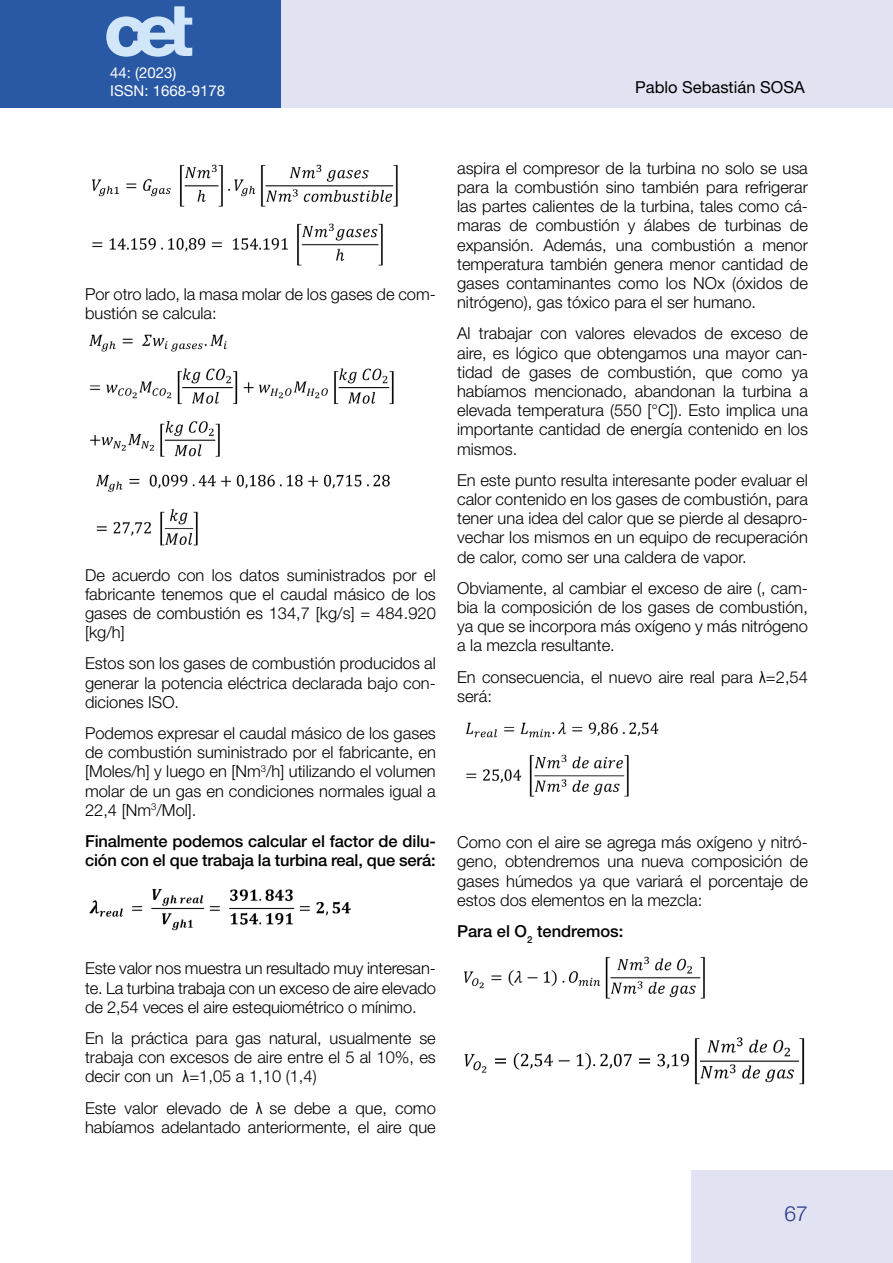
<style>
.page{position:relative;width:893px;height:1263px;background:#fff}
.page>*{position:absolute;margin:0;border:0;box-sizing:border-box;transform-origin:0 0}
.t1{font:300 21px "Helvetica Neue LT Std";color:#283583}
.TEXTO{font:300 16.5px/19.2px "Helvetica Neue LT Std";color:#000;text-align:justify}
.TEXTO-2{font:500 16.5px/19.2px "Helvetica Neue LT Std";letter-spacing:-.01em;color:#000}
.AUTORES{font:16.5px "Helvetica Neue LT Std";color:#000}
.t2{font:15px/18px "Helvetica Neue LT Std";color:#fff}
.s1{font-family:"Arial Narrow";font-weight:400}
</style>
<div class="page">
<div style="left:0;top:0;width:282px;height:108px;background:#2958a4"></div>
<hr style="left:0;top:0;width:1px;height:108px;background:#e1e3f3">
<div style="left:691px;top:1170px;width:202px;height:93px;background:#e1e3f3"></div>
<div style="left:282px;top:0;width:611px;height:108px;background:#e1e3f3"></div>
<svg style="left:106px;top:6px;width:86px;height:51px"></svg>
<img style="left:92px;top:164px;width:306px;height:102px">
<img style="left:89px;top:334px;width:305px;height:123px">
<img style="left:465px;top:722px;width:194px;height:75px">
<img style="left:464px;top:956px;width:341px;height:129px">
<img style="left:96px;top:474px;width:294px;height:72px">
<img style="left:89px;top:888px;width:262px;height:43px">
<p class="t2" style="left:110px;top:63px;width:117px">44: (2023)<br>ISSN: 1668-9178</p>
<p class="AUTORES" style="left:635px;top:77px;width:171px">Pablo Sebastián SOSA</p>
<p class="TEXTO" style="left:85px;top:284px;width:352px">Por otro lado, la masa molar de los gases de com&shy;bustión se calcula:</p>
<p class="TEXTO" style="left:85px;top:565px;width:352px">De acuerdo con los datos suministrados por el fabricante tenemos que el caudal másico de los gases de combustión es 134,7 [kg/s] = 484.920 [kg/h]</p>
<p class="TEXTO" style="left:85px;top:654px;width:352px">Estos son los gases de combustión producidos al generar la potencia eléctrica declarada bajo con&shy;diciones ISO.</p>
<p class="TEXTO" style="left:85px;top:723px;width:352px">Podemos expresar el caudal másico de los gases de combustión suministrado por el fabricante, en [Moles/h] y luego en [Nm<sup>3</sup>/h] utilizando el volumen molar de un gas en condiciones normales igual a 22,4 [Nm<sup>3</sup>/Mol].</p>
<p class="TEXTO-2" style="left:85px;top:831px;width:352px">Finalmente podemos calcular el factor de dilu&shy;ción con el que trabaja la turbina real, que será:</p>
<p class="TEXTO" style="left:85px;top:958px;width:352px">Este valor nos muestra un resultado muy interesan&shy;te. La turbina trabaja con un exceso de aire elevado de 2,54 veces el aire estequiométrico o mínimo.</p>
<p class="TEXTO" style="left:85px;top:1028px;width:352px">En la práctica para gas natural, usualmente se trabaja con excesos de aire entre el 5 al 10%, es decir con un <span class="s1">λ</span>=1,05 a 1,10 (1,4)</p>
<p class="TEXTO" style="left:85px;top:1098px;width:352px">Este valor elevado de <span class="s1">λ</span> se debe a que, como habíamos adelantado anteriormente, el aire que</p>
<p class="TEXTO" style="left:457px;top:158px;width:352px">aspira el compresor de la turbina no solo se usa para la combustión sino también para refrigerar las partes calientes de la turbina, tales como cá&shy;maras de combustión y álabes de turbinas de expansión. Además, una combustión a menor temperatura también genera menor cantidad de gases contaminantes como los NOx (óxidos de nitrógeno), gas tóxico para el ser humano.</p>
<p class="TEXTO" style="left:457px;top:324px;width:352px">Al trabajar con valores elevados de exceso de aire, es lógico que obtengamos una mayor can&shy;tidad de gases de combustión, que como ya habíamos mencionado, abandonan la turbina a elevada temperatura (550 [°C]). Esto implica una importante cantidad de energía contenido en los mismos.</p>
<p class="TEXTO" style="left:457px;top:470px;width:352px">En este punto resulta interesante poder evaluar el calor contenido en los gases de combustión, para tener una idea del calor que se pierde al desapro&shy;vechar los mismos en un equipo de recuperación de calor, como ser una caldera de vapor.</p>
<p class="TEXTO" style="left:457px;top:578px;width:352px">Obviamente, al cambiar el exceso de aire (, cam&shy;bia la composición de los gases de combustión, ya que se incorpora más oxígeno y más nitrógeno a la mezcla resultante.</p>
<p class="TEXTO" style="left:457px;top:667px;width:352px">En consecuencia, el nuevo aire real para <span class="s1">λ</span>=2,54 será:</p>
<p class="TEXTO" style="left:457px;top:832px;width:352px">Como con el aire se agrega más oxígeno y nitró&shy;geno, obtendremos una nueva composición de gases húmedos ya que variará el porcentaje de estos dos elementos en la mezcla:</p>
<p class="TEXTO-2" style="left:457px;top:921px;width:168px">Para el O<sub>2</sub> tendremos:</p>
<p class="t1" style="left:785px;top:1201px;width:25px">67</p>
</div>
